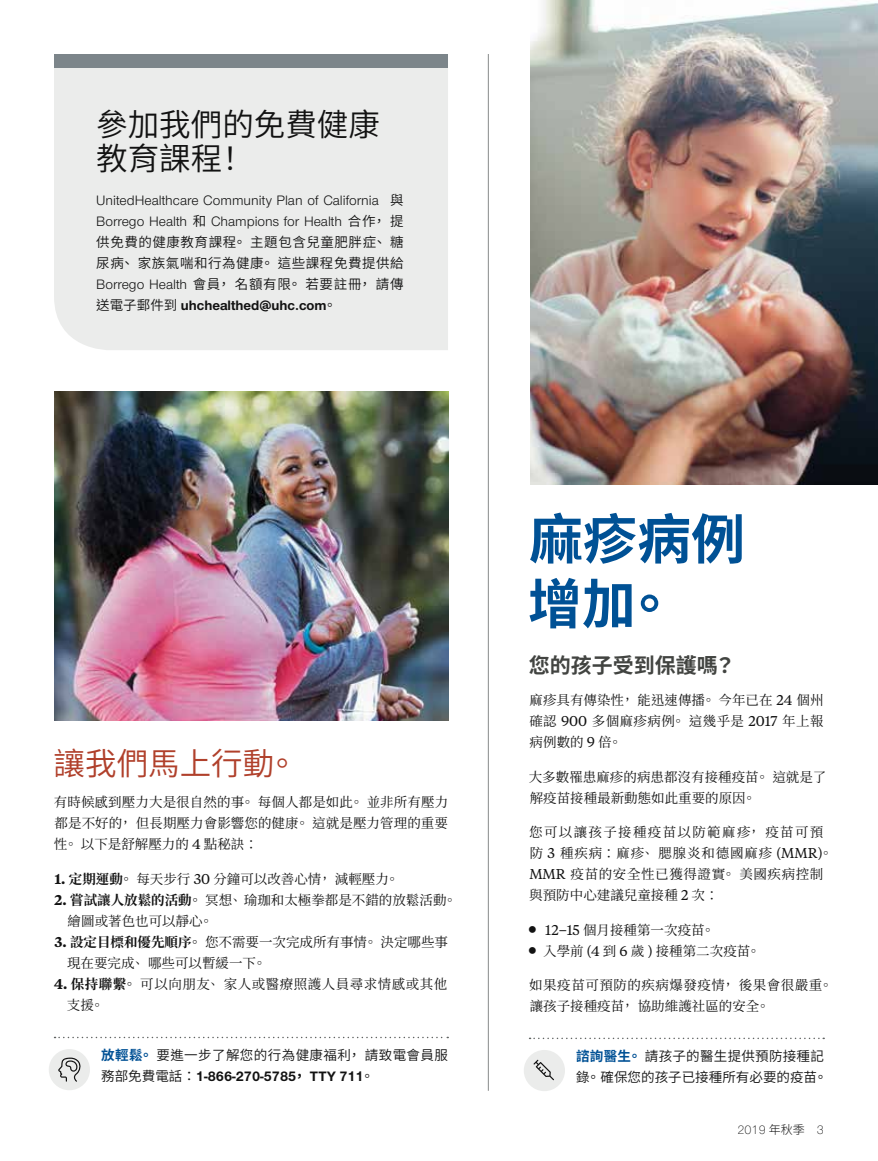
<style>
.page{position:relative;width:878px;height:1161px;background:#fff}
.page>*{position:absolute;margin:0;border:0;box-sizing:border-box;transform-origin:0 0}
.t1{font:700 54px/64.8px "Source Han Sans TW";color:#005195}
.t2{font:31.5px/34.5px "Source Han Sans TW";color:#121212}
.t3{font:31.5px "Source Han Sans TW";color:#b0402b}
.t4{font:700 21px "Source Han Sans TW";color:#424441}
.t5{font:14.1px/21px "UHC Sans";color:#121212}
.t6{font:700 14.1px "UHC Sans";color:#121212}
.t7{font:13.5px/21px "Source Han Serif TC";color:#121212}
.t8{font:13.5px/21px "Source Han Sans TW";letter-spacing:.03em;color:#121212;text-align:justify}
.t9{font:13.5px/21px "Source Han Serif TC";letter-spacing:.06em;color:#121212}
.t10{font:13.5px/21px "Source Han Serif TC";letter-spacing:.035em;color:#121212}
.t11{font:13.5px/21px "Source Han Sans TW";color:#121212}
.t12{font:300 12.6px "UHC Sans";color:#121212}
.s1{font-family:"Source Han Sans TW";font-size:13.5px}
.s2{font-family:"UHC Sans";font-size:14.1px}
.s3{font-family:"Source Han Sans TW";font-weight:400;font-size:13.5px}
.s4{font-family:"UHC Serif Text";font-size:14.1px}
.s5{font-family:"UHC Serif Text";font-weight:600;font-size:14.1px}
.s6{font-weight:700}
.s7{font-weight:700;color:#005195}
.s8{font-family:"Source Han Sans TW";font-size:12px}
</style>
<div class="page">
<div style="left:54px;top:68px;width:394px;height:282px;background:#ebeceb"></div>
<div style="left:54px;top:54px;width:394px;height:14px;background:#7c858a"></div>
<svg style="left:529px;top:1038px;width:295px;height:1px"></svg>
<div style="left:523px;top:1050px;width:42px;height:41px;background:#ebeceb;border-radius:50%"></div>
<svg style="left:533px;top:1060px;width:21px;height:20px"></svg>
<svg style="left:55px;top:1037px;width:393px;height:1px"></svg>
<div style="left:49px;top:1049px;width:41px;height:41px;background:#ebeceb;border-radius:50%"></div>
<svg style="left:58px;top:1057px;width:23px;height:25px"></svg>
<hr style="left:488px;top:54px;width:1px;height:1037px;background:#888a8a">
<img style="left:54px;top:392px;width:394px;height:329px">
<img style="left:531px;top:0;width:347px;height:484px">
<h2 class="t2" style="left:96px;top:108px;width:285px">參加我們的免費健康教育課程！</h2>
<p class="t5" style="left:96px;top:189px;width:309px">UnitedHealthcare Community Plan of California <span class="s1">與<br></span>Borrego Health <span class="s1">和</span> Champions for Health <span class="s1">合作，提</span></p>
<p class="t8" style="left:96px;top:232px;width:309px">供免費的健康教育課程。主題包含兒童肥胖症、糖尿病、家族氣喘和行為健康。這些課程免費提供給<span class="s2">Borrego Health</span> 會員，名額有限。若要註冊，請傳</p>
<p class="t6" style="left:96px;top:296px;width:242px"><span class="s3">送電子郵件到</span> uhchealthed@uhc.com<span class="s3">。</span></p>
<h2 class="t3" style="left:54px;top:746px;width:246px">讓我們馬上行動。</h2>
<p class="t7" style="left:54px;top:792px;width:396px;text-align:justify">有時候感到壓力大是很自然的事。每個人都是如此。並非所有壓力都是不好的，但長期壓力會影響您的健康。這就是壓力管理的重要性。以下是舒解壓力的 <span class="s4">4</span> 點秘訣：</p>
<p class="t7" style="left:54px;top:869px;width:346px"><span class="s5">1.</span> <span class="s6">定期運動。</span>每天步行 <span class="s4">30</span> 分鐘可以改善心情，減輕壓力。</p>
<p class="t7" style="left:68px;top:890px;width:390px;text-indent:-13px"><span class="s5">2.</span> <span class="s6">嘗試讓人放鬆的活動。</span>冥想、瑜珈和太極拳都是不錯的放鬆活動。繪圖或著色也可以靜心。</p>
<p class="t7" style="left:67px;top:932px;width:382px;text-indent:-12px"><span class="s5">3.</span> <span class="s6">設定目標和優先順序。</span>您不需要一次完成所有事情。決定哪些事現在要完成、哪些可以暫緩一下。</p>
<p class="t10" style="left:67px;top:974px;width:382px;text-indent:-13px"><span class="s5">4.</span> <span class="s6">保持聯繫。</span>可以向朋友、家人或醫療照護人員尋求情感或其他支援。</p>
<p class="t8" style="left:101px;top:1045px;width:348px"><span class="s7">放輕鬆。</span>要進一步了解您的行為健康福利，請致電會員服</p>
<p class="t6" style="left:101px;top:1067px;width:274px"><span class="s3">務部免費電話：</span>1-866-270-5785<span class="s1">，</span> TTY 711<span class="s3">。</span></p>
<h1 class="t1" style="left:528px;top:508px;width:219px">麻疹病例增加。</h1>
<h3 class="t4" style="left:528px;top:653px;width:208px">您的孩子受到保護嗎？</h3>
<p class="t7" style="left:529px;top:690px;width:296px;text-align:justify">麻疹具有傳染性，能迅速傳播。今年已在 <span class="s4">24</span> 個州確認 <span class="s4">900</span> 多個麻疹病例。這幾乎是 <span class="s4">2017</span> 年上報病例數的 <span class="s4">9</span> 倍。</p>
<p class="t7" style="left:528px;top:766px;width:299px">大多數罹患麻疹的病患都沒有接種疫苗。這就是了解疫苗接種最新動態如此重要的原因。</p>
<p class="t9" style="left:529px;top:822px;width:305px">您可以讓孩子接種疫苗以防範麻疹，疫苗可預防 <span class="s4">3</span> 種疾病：麻疹、腮腺炎和德國麻疹 <span class="s4">(MMR)</span>。<br><span class="s4">MMR</span> 疫苗的安全性已獲得證實。美國疾病控制與預防中心建議兒童接種 <span class="s4">2</span> 次：</p>
<p class="t7" style="left:543px;top:919px;width:219px"><span class="s4">12–15</span> 個月接種第一次疫苗。<br>入學前 <span class="s4">(4</span> 到 <span class="s4">6</span> 歲 <span class="s4">)</span> 接種第二次疫苗。</p>
<p class="t10" style="left:529px;top:975px;width:305px">如果疫苗可預防的疾病爆發疫情，後果會很嚴重。讓孩子接種疫苗，協助維護社區的安全。</p>
<p class="t11" style="left:576px;top:1046px;width:253px"><span class="s7">諮詢醫生。</span>請孩子的醫生提供預防接種記錄。確保您的孩子已接種所有必要的疫苗。</p>
<p class="t12" style="left:737px;top:1121px;width:88px">2019 <span class="s8">年秋季</span> 3</p>
</div>
